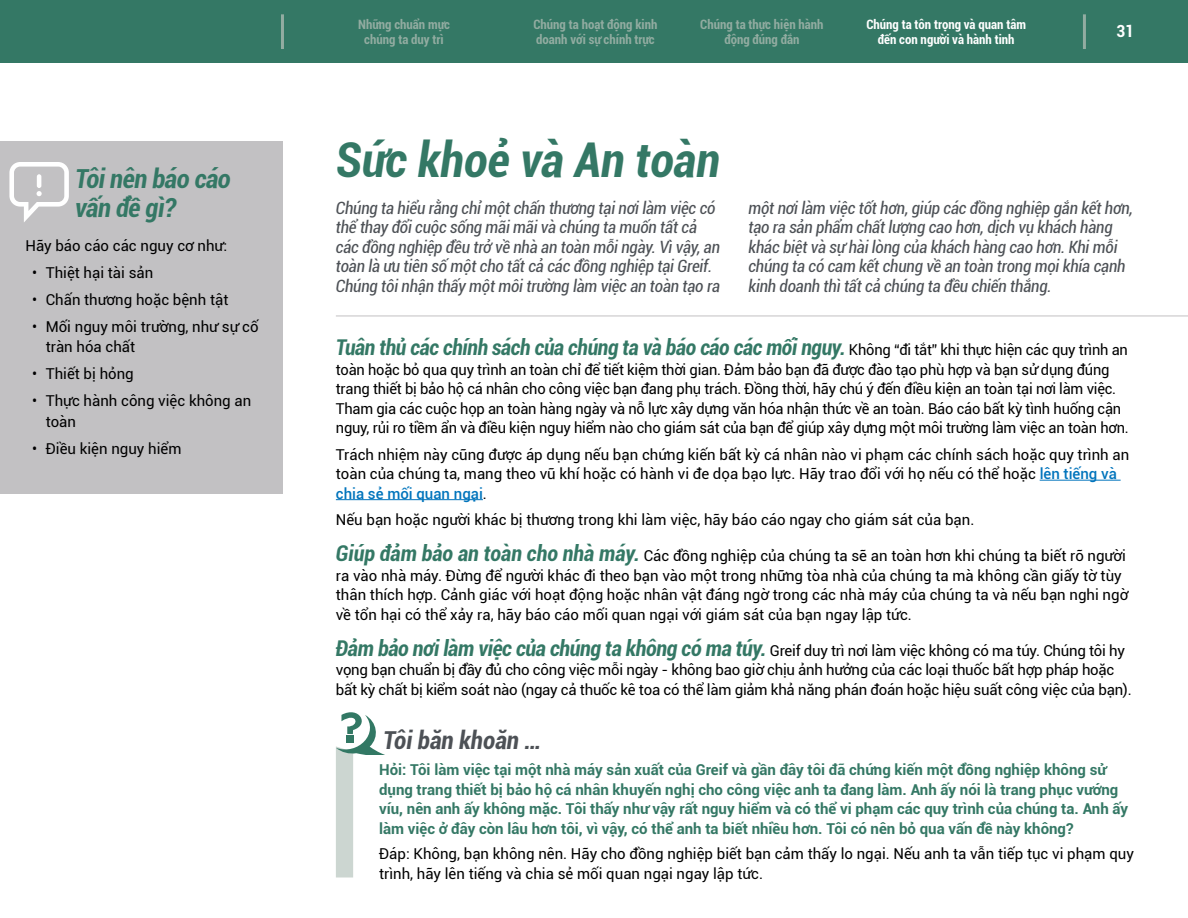
<style>
.page{position:relative;width:1188px;height:918px;background:#fff}
.page>*{position:absolute;margin:0;border:0;box-sizing:border-box;transform-origin:0 0}
.t1{font:italic 700 condensed 48px "Roboto";color:#347865}
.t2{font:italic 700 condensed 26.25px/29.2px "Roboto";letter-spacing:-.015em;color:#347865}
.t3{font:italic 700 condensed 24.75px "Roboto";color:#4d5156}
.t4{font:italic 700 condensed 21.75px "Roboto";letter-spacing:-.015em;color:#347865}
.t5{font:italic condensed 16.95px/19.5px "Roboto";letter-spacing:-.01em;color:#4d5156}
.t6{font:700 condensed 16.65px "Roboto";color:#fff}
.t7{font:15px/19.5px "Roboto";color:#000}
.t8{font:700 15px/19.5px "Roboto";color:#347865}
.t9{font:700 condensed 12.9px/15.8px "Roboto";color:#92aca1;text-align:center}
.t10{font:700 condensed 12.9px/15.8px "Roboto";color:#fff;text-align:center}
.s1{font-weight:400;font-style:normal;font-stretch:normal;font-size:15px;color:#000}
.s2{font-weight:500;color:#0074bc}
.s3{font-weight:700;font-style:italic;font-stretch:condensed;font-size:21.75px;color:#347865}
</style>
<div class="page">
<div style="left:0;top:0;width:1188px;height:63px;background:#347865"></div>
<hr style="left:1083px;top:14px;width:3px;height:35px;background:#92aca1">
<hr style="left:281px;top:14px;width:3px;height:35px;background:#92aca1">
<hr style="left:1040px;top:480px;width:81px;height:1px;background:#0074bc">
<hr style="left:336px;top:499px;width:147px;height:1px;background:#0074bc">
<div style="left:0;top:141px;width:282px;height:353px;background:#c2c1c3"></div>
<hr style="left:336px;top:315px;width:852px;height:2px;background:#d6d5d6">
<svg style="left:336px;top:712px;width:49px;height:166px"></svg>
<svg style="left:10px;top:162px;width:58px;height:60px"></svg>
<hr style="left:37px;top:174px;width:4px;height:14px;background:#fff;border-radius:2px">
<h2 class="t2" style="left:75px;top:163px;width:157px">Tôi nên báo cáo vấn đề gì?</h2>
<p class="t7" style="left:26px;top:235px;width:203px">Hãy báo cáo các nguy cơ như:</p>
<p class="t7" style="left:32px;top:262px;width:123px">• Thiệt hại tài sản</p>
<p class="t7" style="left:32px;top:289px;width:198px">• Chấn thương hoặc bệnh tật</p>
<p class="t7" style="left:46px;top:316px;width:214px;line-height:20.2px;text-indent:-14px">• Mối nguy môi trường, như sự cố tràn hóa chất</p>
<p class="t7" style="left:32px;top:364px;width:103px">• Thiết bị hỏng</p>
<p class="t7" style="left:46px;top:390px;width:207px;line-height:20.2px;text-indent:-14px">• Thực hành công việc không an toàn</p>
<p class="t7" style="left:32px;top:438px;width:151px">• Điều kiện nguy hiểm</p>
<p class="t9" style="left:358px;top:16px;width:93px">Những chuẩn mực chúng ta duy trì</p>
<p class="t9" style="left:533px;top:16px;width:126px;text-align:left">Chúng ta hoạt động kinh doanh với sự chính trực</p>
<p class="t9" style="left:700px;top:16px;width:125px">Chúng ta thực hiện hành động đúng đắn</p>
<p class="t10" style="left:866px;top:16px;width:161px">Chúng ta tôn trọng và quan tâm đến con người và hành tinh</p>
<p class="t6" style="left:1116px;top:19px;width:19px">31</p>
<h1 class="t1" style="left:336px;top:127px;width:386px">Sức khoẻ và An toàn</h1>
<p class="t5" style="left:336px;top:197px;width:386px">Chúng ta hiểu rằng chỉ một chấn thương tại nơi làm việc có thể thay đổi cuộc sống mãi mãi và chúng ta muốn tất cả các đồng nghiệp đều trở về nhà an toàn mỗi ngày. Vì vậy, an toàn là ưu tiên số một cho tất cả các đồng nghiệp tại Greif.<br>Chúng tôi nhận thấy một môi trường làm việc an toàn tạo ra</p>
<p class="t5" style="left:748px;top:197px;width:386px">một nơi làm việc tốt hơn, giúp các đồng nghiệp gắn kết hơn, tạo ra sản phẩm chất lượng cao hơn, dịch vụ khách hàng khác biệt và sự hài lòng của khách hàng cao hơn. Khi mỗi chúng ta có cam kết chung về an toàn trong mọi khía cạnh kinh doanh thì tất cả chúng ta đều chiến thắng.</p>
<h3 class="t4" style="left:336px;top:332px;width:794px">Tuân thủ các chính sách của chúng ta và báo cáo các mối nguy. <span class="s1">Không “đi tắt” khi thực hiện các quy trình an</span></h3>
<p class="t7" style="left:336px;top:359px;width:794px">toàn hoặc bỏ qua quy trình an toàn chỉ để tiết kiệm thời gian. Đảm bảo bạn đã được đào tạo phù hợp và bạn sử dụng đúng trang thiết bị bảo hộ cá nhân cho công việc bạn đang phụ trách. Đồng thời, hãy chú ý đến điều kiện an toàn tại nơi làm việc.<br>Tham gia các cuộc họp an toàn hàng ngày và nỗ lực xây dựng văn hóa nhận thức về an toàn. Báo cáo bất kỳ tình huống cận nguy, rủi ro tiềm ẩn và điều kiện nguy hiểm nào cho giám sát của bạn để giúp xây dựng một môi trường làm việc an toàn hơn.</p>
<p class="t7" style="left:336px;top:444px;width:795px">Trách nhiệm này cũng được áp dụng nếu bạn chứng kiến bất kỳ cá nhân nào vi phạm các chính sách hoặc quy trình an toàn của chúng ta, mang theo vũ khí hoặc có hành vi đe dọa bạo lực. Hãy trao đổi với họ nếu có thể hoặc <span class="s2">lên tiếng và chia sẻ mối quan ngại</span>.</p>
<p class="t7" style="left:336px;top:509px;width:640px">Nếu bạn hoặc người khác bị thương trong khi làm việc, hãy báo cáo ngay cho giám sát của bạn.</p>
<p class="t7" style="left:336px;top:545px;width:794px"><span class="s3">Giúp đảm bảo an toàn cho nhà máy.</span> Các đồng nghiệp của chúng ta sẽ an toàn hơn khi chúng ta biết rõ người ra vào nhà máy. Đừng để người khác đi theo bạn vào một trong những tòa nhà của chúng ta mà không cần giấy tờ tùy thân thích hợp. Cảnh giác với hoạt động hoặc nhân vật đáng ngờ trong các nhà máy của chúng ta và nếu bạn nghi ngờ về tổn hại có thể xảy ra, hãy báo cáo mối quan ngại với giám sát của bạn ngay lập tức.</p>
<p class="t7" style="left:336px;top:640px;width:797px"><span class="s3">Đảm bảo nơi làm việc của chúng ta không có ma túy.</span> Greif duy trì nơi làm việc không có ma túy. Chúng tôi hy vọng bạn chuẩn bị đầy đủ cho công việc mỗi ngày - không bao giờ chịu ảnh hưởng của các loại thuốc bất hợp pháp hoặc bất kỳ chất bị kiểm soát nào (ngay cả thuốc kê toa có thể làm giảm khả năng phán đoán hoặc hiệu suất công việc của bạn).</p>
<h3 class="t3" style="left:383px;top:723px;width:159px">Tôi băn khoăn …</h3>
<p class="t8" style="left:379px;top:760px;width:751px">Hỏi: Tôi làm việc tại một nhà máy sản xuất của Greif và gần đây tôi đã chứng kiến một đồng nghiệp không sử dụng trang thiết bị bảo hộ cá nhân khuyến nghị cho công việc anh ta đang làm. Anh ấy nói là trang phục vướng víu, nên anh ấy không mặc. Tôi thấy như vậy rất nguy hiểm và có thể vi phạm các quy trình của chúng ta. Anh ấy làm việc ở đây còn lâu hơn tôi, vì vậy, có thể anh ta biết nhiều hơn. Tôi có nên bỏ qua vấn đề này không?</p>
<p class="t7" style="left:379px;top:844px;width:756px">Đáp: Không, bạn không nên. Hãy cho đồng nghiệp biết bạn cảm thấy lo ngại. Nếu anh ta vẫn tiếp tục vi phạm quy trình, hãy lên tiếng và chia sẻ mối quan ngại ngay lập tức.</p>
</div>
